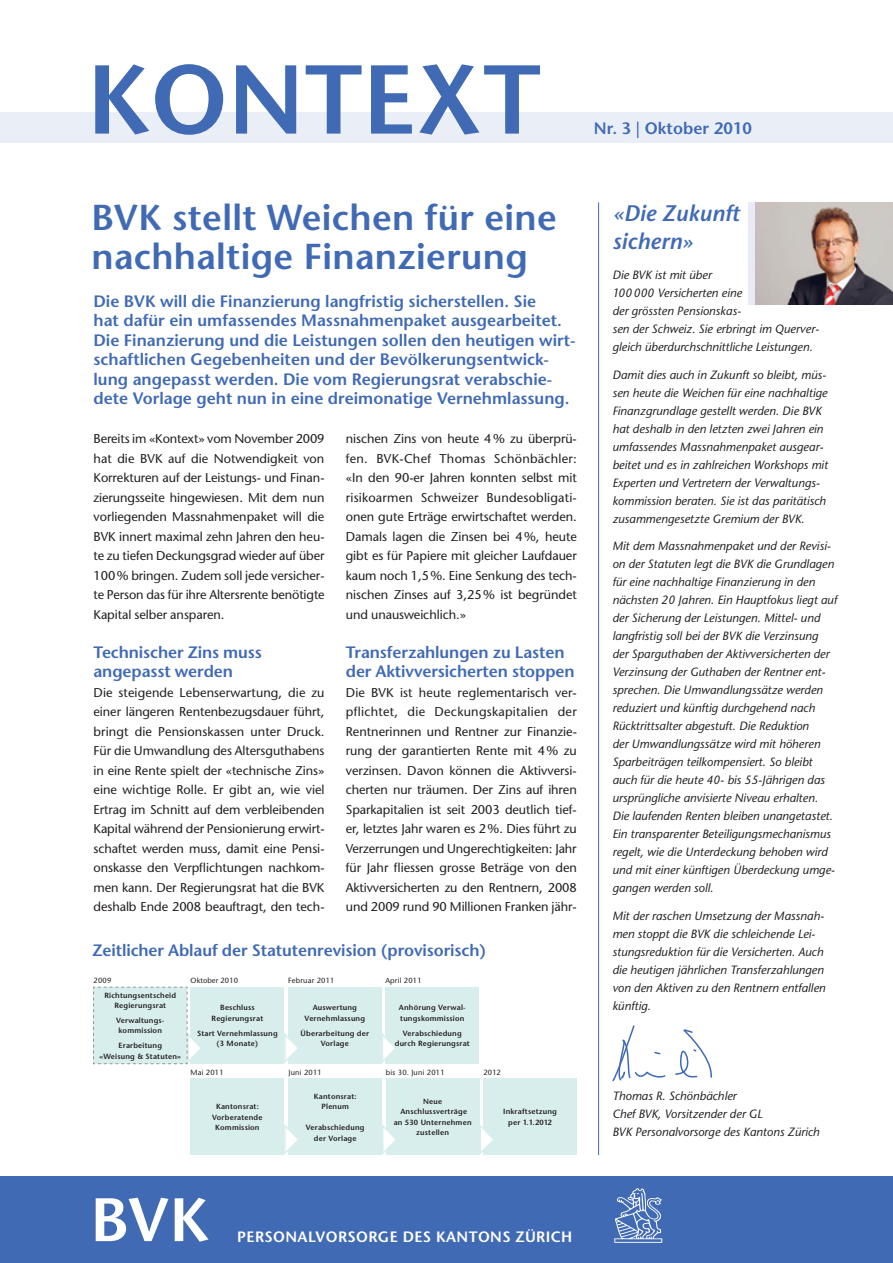
<style>
.page{position:relative;width:893px;height:1263px;background:#fff}
.page>*{position:absolute;margin:0;border:0;box-sizing:border-box;transform-origin:0 0}
.t1{font:600 97.5px "Stone Sans Std";color:#406ab4}
.t2{font:600 36px/39px "Stone Sans Std";letter-spacing:.01em;color:#406ab4}
.t3{font:italic 600 22.5px/28.5px "Stone Sans Std";letter-spacing:.005em;color:#406ab4}
.t4{font:600 16.5px/19.5px "Stone Sans Std";color:#406ab4}
.t5{font:600 15px "Stone Sans Std";letter-spacing:.025em;color:#fff}
.t6{font:500 12.75px/19.5px "Stone Sans Std";letter-spacing:-.005em;color:#231f20;text-align:justify}
.t7{font:italic 500 12px/18px "Stone Sans Std";color:#231f20}
.t8{font:600 7.5px/10.5px "Stone Sans Std";letter-spacing:.025em;color:#231f20;text-align:center}
.t9{font:500 7.5px "Stone Sans Std";letter-spacing:.025em;color:#231f20}
</style>
<div class="page">
<div style="left:748px;top:202px;width:145px;height:103px;background:#e8eaf5"></div>
<div style="left:0;top:112px;width:893px;height:30px;background:#e9eef7"></div>
<div style="left:0;top:1176px;width:893px;height:87px;background:#406ab4"></div>
<svg style="left:96px;top:1198px;width:72px;height:43px"></svg>
<svg style="left:175px;top:1198px;width:34px;height:44px"></svg>
<hr style="left:598px;top:202px;width:1px;height:953px;background:#406ab4">
<svg style="left:612px;top:1025px;width:100px;height:56px"></svg>
<img style="left:755px;top:202px;width:138px;height:103px">
<svg style="left:614px;top:1188px;width:48px;height:55px"></svg>
<div style="left:191px;top:987px;width:93px;height:77px;background:#d8eeed"></div>
<div style="left:191px;top:1078px;width:93px;height:77px;background:#d8eeed"></div>
<div style="left:288px;top:987px;width:94px;height:77px;background:#d8eeed"></div>
<div style="left:386px;top:987px;width:93px;height:77px;background:#d8eeed"></div>
<div style="left:288px;top:1078px;width:94px;height:77px;background:#d8eeed"></div>
<div style="left:386px;top:1078px;width:93px;height:77px;background:#d8eeed"></div>
<div style="left:483px;top:1078px;width:94px;height:77px;background:#d8eeed"></div>
<svg style="left:284px;top:1033px;width:13px;height:31px"></svg>
<svg style="left:382px;top:1031px;width:13px;height:33px"></svg>
<svg style="left:284px;top:1124px;width:13px;height:31px"></svg>
<svg style="left:382px;top:1124px;width:13px;height:31px"></svg>
<svg style="left:479px;top:1122px;width:14px;height:33px"></svg>
<svg style="left:93px;top:986px;width:107px;height:78px;background:#d8edec"></svg>
<h1 class="t1" style="left:87px;top:41px;width:129px">Konte</h1>
<h1 class="t1" style="left:416px;top:41px;width:107px">xt</h1>
<p class="t4" style="left:594px;top:118px;width:160px">Nr. 3 | Oktober 2010</p>
<h2 class="t2" style="left:91px;top:198px;width:467px">BVK stellt Weichen für eine nachhaltige Finanzierung</h2>
<p class="t4" style="left:94px;top:291px;width:484px">Die BVK will die Finanzierung langfristig sicherstellen. Sie<br>hat dafür ein umfassendes Massnahmenpaket ausgearbeitet.<br>Die Finanzierung und die Leistungen sollen den heutigen wirt&shy;schaftlichen Gegebenheiten und der Bevölkerungsentwick&shy;lung angepasst werden. Die vom Regierungsrat verabschie&shy;dete Vorlage geht nun in eine dreimonatige Vernehmlassung.</p>
<p class="t6" style="left:94px;top:429px;width:233px">Bereits im «Kontext» vom November 2009 hat die BVK auf die Notwendigkeit von Korrekturen auf der Leistungs- und Finan&shy;zierungsseite hingewiesen. Mit dem nun vorliegenden Massnahmenpaket will die BVK innert maximal zehn Jahren den heu&shy;te zu tiefen Deckungsgrad wieder auf über 100% bringen. Zudem soll jede versicher&shy;te Person das für ihre Altersrente benötigte Kapital selber ansparen.</p>
<p class="t4" style="left:94px;top:642px;width:170px">Technischer Zins muss angepasst werden</p>
<p class="t6" style="left:94px;top:683px;width:233px">Die steigende Lebenserwartung, die zu einer längeren Rentenbezugsdauer führt, bringt die Pensionskassen unter Druck.<br>Für die Umwandlung des Altersguthabens in eine Rente spielt der «technische Zins» eine wichtige Rolle. Er gibt an, wie viel Ertrag im Schnitt auf dem verbleibenden Kapital während der Pensionierung erwirt&shy;schaftet werden muss, damit eine Pensi&shy;onskasse den Verpflichtungen nachkom&shy;men kann. Der Regierungsrat hat die BVK deshalb Ende 2008 beauftragt, den tech-</p>
<p class="t6" style="left:346px;top:429px;width:233px">nischen Zins von heute 4% zu überprü&shy;fen. BVK-Chef Thomas Schönbächler: «In den 90-er Jahren konnten selbst mit risikoarmen Schweizer Bundesobligati&shy;onen gute Erträge erwirtschaftet werden.<br>Damals lagen die Zinsen bei 4%, heute gibt es für Papiere mit gleicher Laufdauer kaum noch 1,5%. Eine Senkung des tech&shy;nischen Zinses auf 3,25% ist begründet und unausweichlich.»</p>
<p class="t4" style="left:346px;top:642px;width:230px">Transferzahlungen zu Lasten der Aktivversicherten stoppen</p>
<p class="t6" style="left:346px;top:683px;width:233px">Die BVK ist heute reglementarisch ver&shy;pflichtet, die Deckungskapitalien der Rentnerinnen und Rentner zur Finanzie&shy;rung der garantierten Rente mit 4% zu verzinsen. Davon können die Aktivversi&shy;cherten nur träumen. Der Zins auf ihren Sparkapitalien ist seit 2003 deutlich tief&shy;er, letztes Jahr waren es 2%. Dies führt zu Verzerrungen und Ungerechtigkeiten: Jahr für Jahr fliessen grosse Beträge von den Aktivversicherten zu den Rentnern, 2008 und 2009 rund 90 Millionen Franken jähr-</p>
<p class="t4" style="left:92px;top:940px;width:395px">Zeitlicher Ablauf der Statutenrevision (provisorisch)</p>
<p class="t9" style="left:94px;top:976px;width:19px">2009</p>
<p class="t9" style="left:288px;top:976px;width:48px">Februar 2011</p>
<p class="t9" style="left:386px;top:976px;width:38px">April 2011</p>
<p class="t9" style="left:191px;top:976px;width:49px">Oktober 2010</p>
<p class="t8" style="left:104px;top:990px;width:73px">Richtungsentscheid<br>Regierungsrat</p>
<p class="t8" style="left:116px;top:1015px;width:50px">Verwaltungs&shy;kommission</p>
<p class="t8" style="left:100px;top:1040px;width:83px">Erarbeitung<br>«Weisung &amp; Statuten»</p>
<p class="t8" style="left:212px;top:1002px;width:53px">Beschluss<br>Regierungsrat</p>
<p class="t8" style="left:197px;top:1028px;width:82px">Start Vernehmlassung (3 Monate)</p>
<p class="t9" style="left:191px;top:1067px;width:35px">Mai 2011</p>
<p class="t8" style="left:212px;top:1101px;width:52px">Kantonsrat:<br>Vorberatende<br>Kommission</p>
<p class="t8" style="left:305px;top:1002px;width:62px">Auswertung<br>Vernehmlassung</p>
<p class="t8" style="left:301px;top:1028px;width:70px">Überarbeitung der<br>Vorlage</p>
<p class="t8" style="left:399px;top:1002px;width:68px;text-align:left">Anhörung Verwal&shy;tungskommission</p>
<p class="t8" style="left:395px;top:1028px;width:77px">Verabschiedung durch Regierungsrat</p>
<p class="t9" style="left:289px;top:1067px;width:35px">Juni 2011</p>
<p class="t9" style="left:386px;top:1067px;width:60px">bis 30. Juni 2011</p>
<p class="t9" style="left:483px;top:1067px;width:19px">2012</p>
<p class="t8" style="left:314px;top:1091px;width:44px">Kantonsrat:<br>Plenum</p>
<p class="t8" style="left:306px;top:1122px;width:60px">Verabschiedung der Vorlage</p>
<p class="t8" style="left:394px;top:1096px;width:79px">Neue<br>Anschlussverträge<br>an 530 Unternehmen zustellen</p>
<p class="t8" style="left:503px;top:1106px;width:55px">Inkraftsetzung per 1.1.2012</p>
<h3 class="t3" style="left:612px;top:199px;width:129px">«Die Zukunft sichern»</h3>
<p class="t7" style="left:612px;top:266px;width:208px">Die BVK ist mit über<br>100000 Versicherten eine<br>der grössten Pensionskas-<br>sen der Schweiz. Sie erbringt im Querver&shy;gleich überdurchschnittliche Leistungen.</p>
<p class="t7" style="left:612px;top:365px;width:217px">Damit dies auch in Zukunft so bleibt, müs&shy;sen heute die Weichen für eine nachhaltige Finanzgrundlage gestellt werden. Die BVK hat deshalb in den letzten zwei Jahren ein umfassendes Massnahmenpaket ausgear&shy;beitet und es in zahlreichen Workshops mit Experten und Vertretern der Verwaltungs&shy;kommission beraten. Sie ist das paritätisch zusammengesetzte Gremium der BVK.</p>
<p class="t7" style="left:612px;top:537px;width:226px">Mit dem Massnahmenpaket und der Revisi&shy;on der Statuten legt die BVK die Grundlagen für eine nachhaltige Finanzierung in den nächsten 20 Jahren. Ein Hauptfokus liegt auf der Sicherung der Leistungen. Mittel- und langfristig soll bei der BVK die Verzinsung der Sparguthaben der Aktivversicherten der Verzinsung der Guthaben der Rentner ent&shy;sprechen. Die Umwandlungssätze werden reduziert und künftig durchgehend nach Rücktrittsalter abgestuft. Die Reduktion<br>der Umwandlungssätze wird mit höheren Sparbeiträgen teilkompensiert. So bleibt auch für die heute 40- bis 55-Jährigen das ursprüngliche anvisierte Niveau erhalten.<br>Die laufenden Renten bleiben unangetastet.<br>Ein transparenter Beteiligungsmechanismus regelt, wie die Unterdeckung behoben wird und mit einer künftigen Überdeckung umge&shy;gangen werden soll.</p>
<p class="t7" style="left:612px;top:907px;width:215px">Mit der raschen Umsetzung der Massnah&shy;men stoppt die BVK die schleichende Lei&shy;stungsreduktion für die Versicherten. Auch die heutigen jährlichen Transferzahlungen von den Aktiven zu den Rentnern entfallen künftig.</p>
<p class="t7" style="left:612px;top:1087px;width:209px">Thomas R. Schönbächler<br>Chef BVK, Vorsitzender der GL<br>BVK Personalvorsorge des Kantons Zürich</p>
<p class="t5" style="left:237px;top:1227px;width:337px">PERSONALVORSORGE DES KANTONS ZÜRICH</p>
</div>
